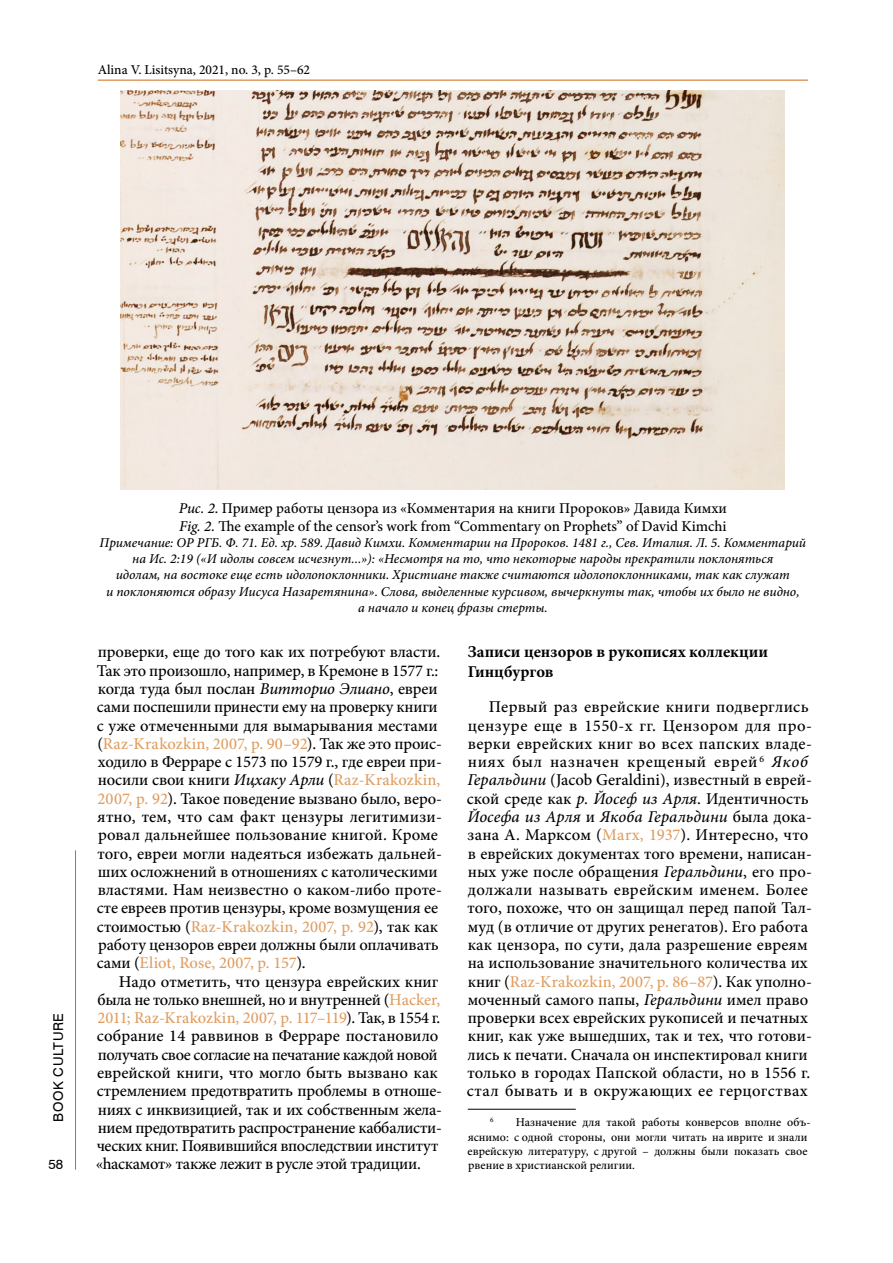
<style>
.page{position:relative;width:893px;height:1263px;background:#fff}
.page>*{position:absolute;margin:0;border:0;box-sizing:border-box;transform-origin:0 0}
.t1{font:500 16.5px/18.3px "Minion Pro";color:#000}
.t2{font:700 16.5px/19.8px "Minion Pro";color:#000}
.t3{font:500 15px/18px "Minion Pro";color:#000}
.t4{font:italic 500 13.5px/16.2px "Minion Pro";color:#000;text-align:center}
.t5{font:500 13.5px "Minion Pro";color:#000}
.t6{font:13.5px "Swiss 721 BT";letter-spacing:.04em;color:#000}
.t7{font:500 12px/14.4px "Minion Pro";color:#000}
.t8{font:500 7.05px "Minion Pro";color:#000}
.s1{font-style:italic}
.s2{color:#e09e62}
</style>
<div class="page">
<hr style="left:75px;top:850px;width:1px;height:320px;background:#ce6b14">
<hr style="left:98px;top:80px;width:710px;height:1px;background:#ce6b14">
<hr style="left:468px;top:1109px;width:108px;height:1px;background:#000">
<img style="left:121px;top:91px;width:664px;height:398px">
<p class="t5" style="left:98px;top:60px;width:214px">Alina V. Lisitsyna, 2021, no. 3, p. 55–62</p>
<p class="t6" style="left:49px;top:1121px;width:110px;rotate:-90deg">BOOK CULTURE</p>
<p class="t6" style="left:49px;top:1155px;width:16px">58</p>
<p class="t3" style="left:179px;top:499px;width:550px"><span class="s1">Рис. 2</span>. Пример работы цензора из «Комментария на книги Пророков» Давида Кимхи<br><span class="s1">Fig. 2.</span> The example of the censor’s work from “Commentary on Prophets” of David Kimchi</p>
<p class="t4" style="left:100px;top:535px;width:708px">Примечание: ОР РГБ. Ф. 71. Ед. хр. 589. Давид Кимхи. Комментарии на Пророков. 1481 г., Сев. Италия. Л. 5. Комментарий на Ис. 2:19 («И идолы совсем исчезнут...»): «Несмотря на то, что некоторые народы прекратили поклоняться<br>идолам, на востоке еще есть идолопоклонники. Христиане также считаются идолопоклонниками, так как служат<br>и поклоняются образу Иисуса Назаретянина». Слова, выделенные курсивом, вычеркнуты так, чтобы их было не видно,<br>а начало и конец фразы стерты.</p>
<p class="t1" style="left:97px;top:643px;width:347px">проверки, еще до того как их потребуют власти.<br>Так это произошло, например, в Кремоне в 1577 г.: когда туда был послан <span class="s1">Витторио Элиано</span>, евреи сами поспешили принести ему на проверку книги с уже отмеченными для вымарывания местами (<span class="s2">Raz-Krakozkin, 2007, p. 90–92</span>). Так же это проис&shy;ходило в Ферраре с 1573 по 1579 г., где евреи при&shy;носили свои книги <span class="s1">Ицхаку Арли</span> (<span class="s2">Raz-Krakozkin, 2007, p. 92</span>). Такое поведение вызвано было, веро&shy;ятно, тем, что сам факт цензуры легитимизи&shy;ровал дальнейшее пользование книгой. Кроме того, евреи могли надеяться избежать дальней&shy;ших осложнений в отношениях с католическими властями. Нам неизвестно о каком-либо проте&shy;сте евреев против цензуры, кроме возмущения ее стоимостью (<span class="s2">Raz-Krakozkin, 2007, p. 92</span>), так как работу цензоров евреи должны были оплачивать сами (<span class="s2">Eliot, Rose, 2007, p. 157</span>).</p>
<p class="t1" style="left:96px;top:972px;width:348px;text-indent:23px">Надо отметить, что цензура еврейских книг была не только внешней, но и внутренней (<span class="s2">Hacker, 2011; Raz-Krakozkin, 2007, p. 117–119</span>). Так, в 1554 г. собрание 14 раввинов в Ферраре постановило получать свое согласие на печатание каждой новой еврейской книги, что могло быть вызвано как стремлением предотвратить проблемы в отноше&shy;ниях с инквизицией, так и их собственным жела&shy;нием предотвратить распространение каббалисти&shy;ческих книг. Появившийся впоследствии институт «hаскамот» также лежит в русле этой традиции.</p>
<p class="t2" style="left:468px;top:642px;width:302px">Записи цензоров в рукописях коллекции<br>Гинцбургов</p>
<p class="t1" style="left:467px;top:698px;width:347px;text-indent:22px">Первый раз еврейские книги подверглись цензуре еще в 1550-х гг. Цензором для про&shy;верки еврейских книг во всех папских владе&shy;ниях был назначен крещеный еврей <sup>6</sup> <span class="s1">Якоб Геральдини</span> (Jacob Geraldini), известный в еврей&shy;ской среде как <span class="s1">р. Йосеф из Арля</span>. Идентичность <span class="s1">Йосефа из Арля</span> и <span class="s1">Якоба Геральдини</span> была дока&shy;зана А. Марксом (<span class="s2">Marx, 1937</span>). Интересно, что в еврейских документах того времени, написан&shy;ных уже после обращения <span class="s1">Геральдини</span>, его про&shy;должали называть еврейским именем. Более того, похоже, что он защищал перед папой Тал&shy;муд (в отличие от других ренегатов). Его работа как цензора, по сути, дала разрешение евреям на использование значительного количества их книг (<span class="s2">Raz-Krakozkin, 2007, p. 86–87</span>). Как уполно&shy;моченный самого папы, <span class="s1">Геральдини</span> имел право проверки всех еврейских рукописей и печатных книг, как уже вышедших, так и тех, что готови&shy;лись к печати. Сначала он инспектировал книги только в городах Папской области, но в 1556 г. стал бывать и в окружающих ее герцогствах</p>
<p class="t8" style="left:490px;top:1115px;width:5px">6</p>
<p class="t7" style="left:468px;top:1115px;width:344px;text-indent:48px">Назначение для такой работы конверсов вполне объ&shy;яснимо: с одной стороны, они могли читать на иврите и знали еврейскую литературу, с другой – должны были показать свое рвение в христианской религии.</p>
</div>
